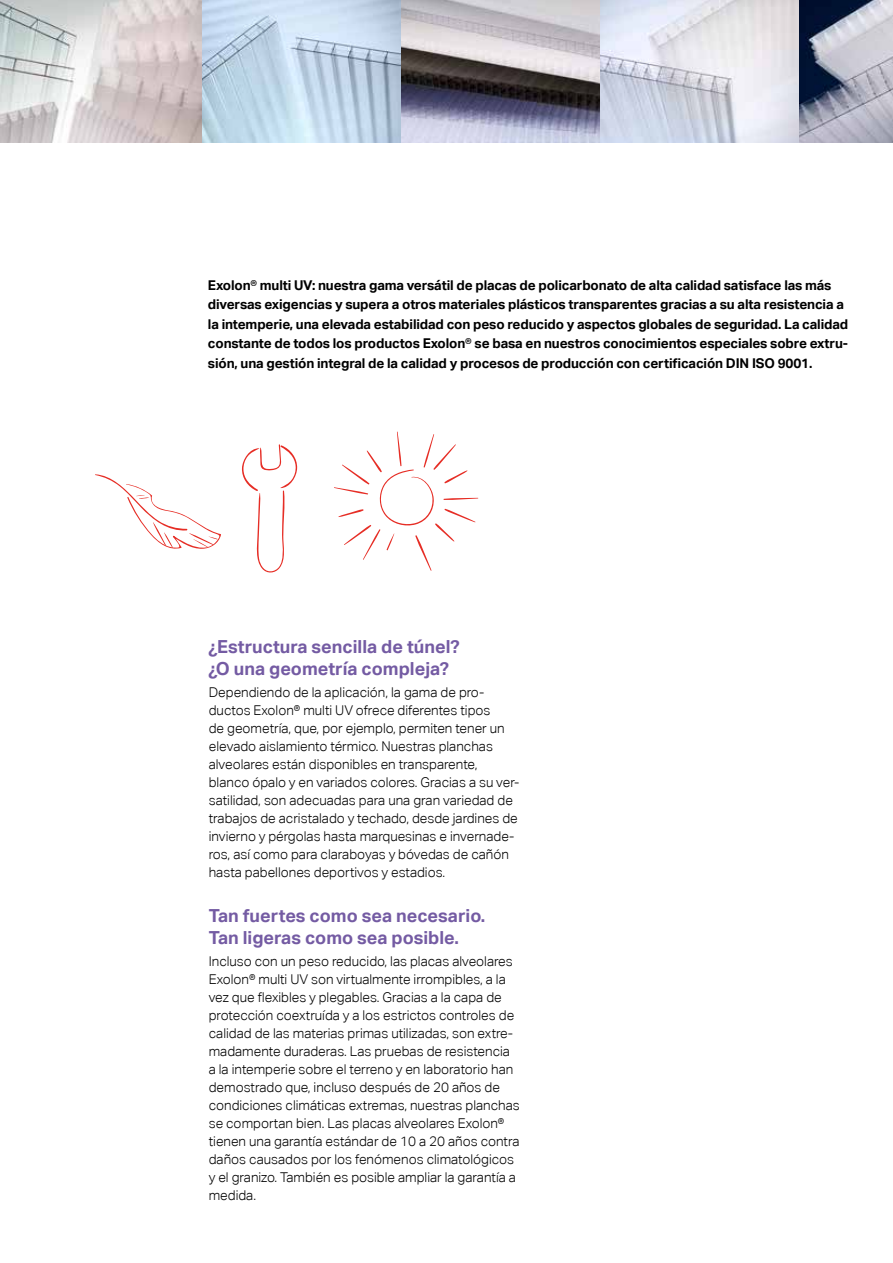
<style>
.page{position:relative;width:893px;height:1263px;background:#fff}
.page>*{position:absolute;margin:0;border:0;box-sizing:border-box;transform-origin:0 0}
.t1{font:700 18px/22.2px "Aktiv Grotesk";color:#745ba3}
.t2{font:300 13.5px/18px "Aktiv Grotesk";color:#000}
.t3{font:700 13.5px/19.5px "Aktiv Grotesk";letter-spacing:-.01em;color:#000}
</style>
<div class="page">
<img style="left:0;top:0;width:893px;height:142px">
<svg style="left:95px;top:474px;width:126px;height:75px"></svg>
<svg style="left:334px;top:431px;width:144px;height:140px"></svg>
<svg style="left:241px;top:444px;width:56px;height:129px"></svg>
<p class="t3" style="left:208px;top:275px;width:642px">Exolon® multi UV: nuestra gama versátil de placas de policarbonato de alta calidad satisface las más diversas exigencias y supera a otros materiales plásticos transparentes gracias a su alta resistencia a la intemperie, una elevada estabilidad con peso reducido y aspectos globales de seguridad. La calidad constante de todos los productos Exolon® se basa en nuestros conocimientos especiales sobre extru&shy;sión, una gestión integral de la calidad y procesos de producción con certificación DIN ISO 9001.</p>
<h1 class="t1" style="left:209px;top:635px;width:252px">¿Estructura sencilla de túnel? ¿O una geometría compleja?</h1>
<p class="t2" style="left:209px;top:683px;width:312px">Dependiendo de la aplicación, la gama de pro&shy;ductos Exolon® multi UV ofrece diferentes tipos<br>de geometría, que, por ejemplo, permiten tener un elevado aislamiento térmico. Nuestras planchas alveolares están disponibles en transparente, blanco ópalo y en variados colores. Gracias a su ver&shy;satilidad, son adecuadas para una gran variedad de trabajos de acristalado y techado, desde jardines de invierno y pérgolas hasta marquesinas e invernade&shy;ros, así como para claraboyas y bóvedas de cañón hasta pabellones deportivos y estadios.</p>
<h1 class="t1" style="left:209px;top:904px;width:278px">Tan fuertes como sea necesario.<br>Tan ligeras como sea posible.</h1>
<p class="t2" style="left:209px;top:953px;width:312px">Incluso con un peso reducido, las placas alveolares Exolon® multi UV son virtualmente irrompibles, a la vez que flexibles y plegables. Gracias a la capa de protección coextruída y a los estrictos controles de calidad de las materias primas utilizadas, son extre&shy;madamente duraderas. Las pruebas de resistencia a la intemperie sobre el terreno y en laboratorio han demostrado que, incluso después de 20 años de condiciones climáticas extremas, nuestras planchas se comportan bien. Las placas alveolares Exolon® tienen una garantía estándar de 10 a 20 años contra daños causados por los fenómenos climatológicos y el granizo. También es posible ampliar la garantía a medida.</p>
</div>
